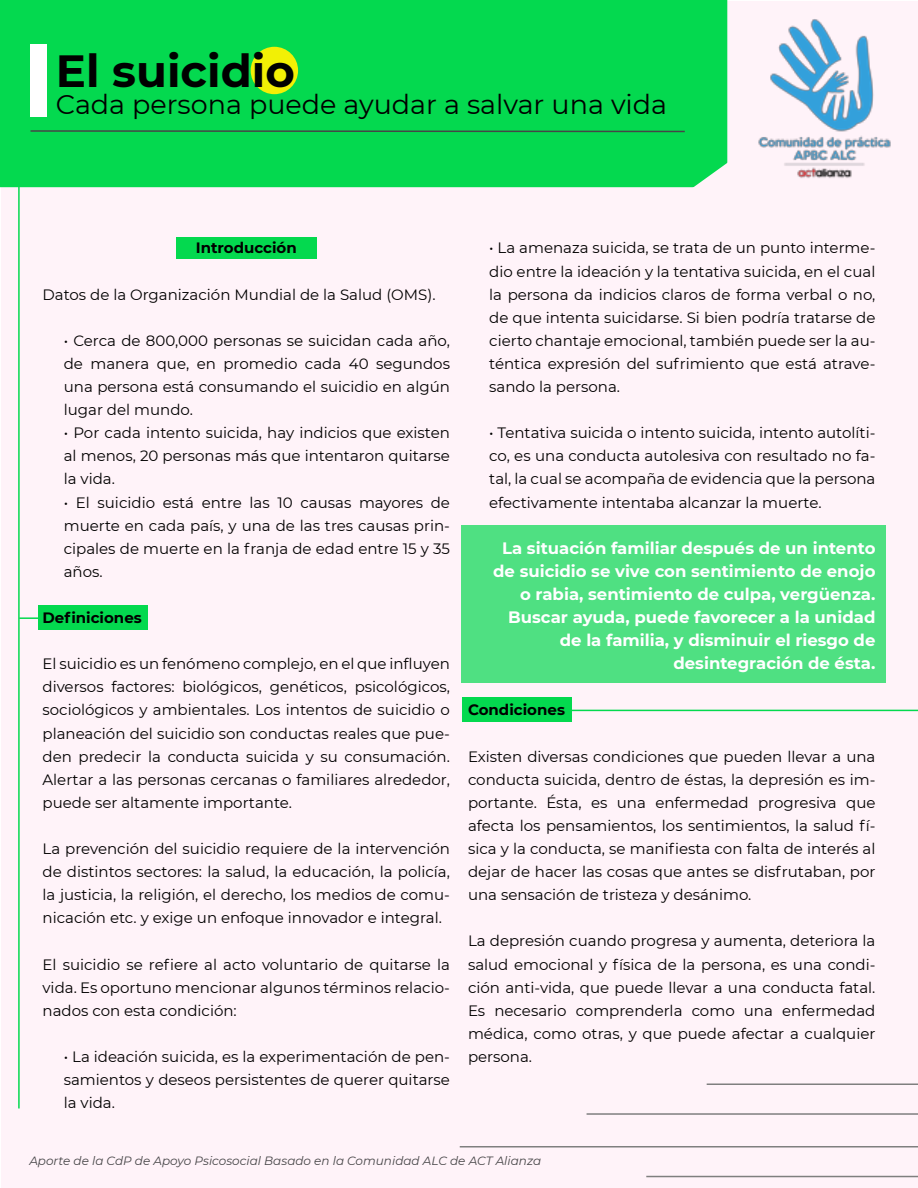
<style>
.page{position:relative;width:918px;height:1188px;background:#fff}
.page>*{position:absolute;margin:0;border:0;box-sizing:border-box;transform-origin:0 0}
.t1{font:700 45px "Montserrat";color:#000}
.t2{font:27px "Montserrat";color:#000}
.t3{font:700 16.5px/23.1px "Montserrat";color:#fff;text-align:right}
.t4{font:15px/23.1px "Montserrat";color:#000;text-align:justify}
.t5{font:700 15px "Montserrat";color:#000}
.t6{font:italic 12px "Montserrat";color:#464547}
</style>
<div class="page">
<div style="left:2px;top:2px;width:916px;height:1186px;background:#fff3f9"></div>
<div style="left:38px;top:605px;width:110px;height:24px;background:#04d94f"></div>
<div style="left:463px;top:698px;width:109px;height:24px;background:#04d94f"></div>
<div style="left:177px;top:238px;width:140px;height:21px;background:#04d94f"></div>
<div style="left:0;top:0;width:727px;height:187px;background:#04d94f"></div>
<div style="left:251px;top:47px;width:47px;height:47px;background:#f2f005;border-radius:50%"></div>
<svg style="left:661px;top:162px;width:67px;height:26px"></svg>
<div style="left:31px;top:45px;width:16px;height:72px;background:#fff"></div>
<svg style="left:29px;top:129px;width:657px;height:4px;background:#1ca14b"></svg>
<div style="left:461px;top:525px;width:425px;height:157px;background:#4fe082"></div>
<hr style="left:18px;top:179px;width:2px;height:929px;background:#04d94f">
<hr style="left:707px;top:1084px;width:211px;height:1px;background:#7f7f7f">
<hr style="left:587px;top:1113px;width:331px;height:2px;background:#7f7f7f">
<hr style="left:460px;top:1146px;width:458px;height:2px;background:#7f7f7f">
<hr style="left:646px;top:1176px;width:272px;height:1px;background:#7f7f7f">
<hr style="left:19px;top:617px;width:22px;height:2px;background:#04d94f">
<hr style="left:567px;top:710px;width:351px;height:1px;background:#04d94f">
<img style="left:758px;top:19px;width:133px;height:159px">
<h1 class="t1" style="left:56px;top:39px;width:241px">El suicidio</h1>
<h2 class="t2" style="left:56px;top:86px;width:613px">Cada persona puede ayudar a salvar una vida</h2>
<p class="t5" style="left:196px;top:237px;width:102px">Introducción</p>
<p class="t4" style="left:43px;top:282px;width:395px">Datos de la Organización Mundial de la Salud (OMS).</p>
<p class="t4" style="left:64px;top:328px;width:388px">• Cerca de 800,000 personas se suicidan cada año, de manera que, en promedio cada 40 segundos una persona está consumando el suicidio en algún lugar del mundo.</p>
<p class="t4" style="left:64px;top:421px;width:388px">• Por cada intento suicida, hay indicios que existen al menos, 20 personas más que intentaron quitarse la vida.</p>
<p class="t4" style="left:64px;top:490px;width:388px">• El suicidio está entre las 10 causas mayores de muerte en cada país, y una de las tres causas prin&shy;cipales de muerte en la franja de edad entre 15 y 35 años.</p>
<p class="t5" style="left:43px;top:607px;width:101px">Definiciones</p>
<p class="t4" style="left:43px;top:652px;width:409px">El suicidio es un fenómeno complejo, en el que influyen diversos factores: biológicos, genéticos, psicológicos, sociológicos y ambientales. Los intentos de suicidio o planeación del suicidio son conductas reales que pue&shy;den predecir la conducta suicida y su consumación.<br>Alertar a las personas cercanas o familiares alrededor, puede ser altamente importante.</p>
<p class="t4" style="left:43px;top:837px;width:409px">La prevención del suicidio requiere de la intervención de distintos sectores: la salud, la educación, la policía, la justicia, la religión, el derecho, los medios de comu&shy;nicación etc. y exige un enfoque innovador e integral.</p>
<p class="t4" style="left:43px;top:952px;width:409px">El suicidio se refiere al acto voluntario de quitarse la vida. Es oportuno mencionar algunos términos relacio&shy;nados con esta condición:</p>
<p class="t4" style="left:64px;top:1045px;width:388px">• La ideación suicida, es la experimentación de pen&shy;samientos y deseos persistentes de querer quitarse la vida.</p>
<p class="t4" style="left:489px;top:236px;width:388px">• La amenaza suicida, se trata de un punto interme&shy;dio entre la ideación y la tentativa suicida, en el cual la persona da indicios claros de forma verbal o no, de que intenta suicidarse. Si bien podría tratarse de cierto chantaje emocional, también puede ser la au&shy;téntica expresión del sufrimiento que está atrave&shy;sando la persona.</p>
<p class="t4" style="left:489px;top:421px;width:388px">• Tentativa suicida o intento suicida, intento autolíti&shy;co, es una conducta autolesiva con resultado no fa&shy;tal, la cual se acompaña de evidencia que la persona efectivamente intentaba alcanzar la muerte.</p>
<p class="t3" style="left:493px;top:536px;width:384px">La situación familiar después de un intento de suicidio se vive con sentimiento de enojo o rabia, sentimiento de culpa, vergüenza.<br>Buscar ayuda, puede favorecer a la unidad de la familia, y disminuir el riesgo de desintegración de ésta.</p>
<p class="t5" style="left:468px;top:699px;width:98px">Condiciones</p>
<p class="t4" style="left:468px;top:744px;width:409px">Existen diversas condiciones que pueden llevar a una conducta suicida, dentro de éstas, la depresión es im&shy;portante. Ésta, es una enfermedad progresiva que afecta los pensamientos, los sentimientos, la salud fí&shy;sica y la conducta, se manifiesta con falta de interés al dejar de hacer las cosas que antes se disfrutaban, por una sensación de tristeza y desánimo.</p>
<p class="t4" style="left:468px;top:929px;width:409px">La depresión cuando progresa y aumenta, deteriora la salud emocional y física de la persona, es una condi&shy;ción anti-vida, que puede llevar a una conducta fatal.<br>Es necesario comprenderla como una enfermedad médica, como otras, y que puede afectar a cualquier persona.</p>
<p class="t6" style="left:29px;top:1152px;width:513px">Aporte de la CdP de Apoyo Psicosocial Basado en la Comunidad ALC de ACT Alianza</p>
</div>
